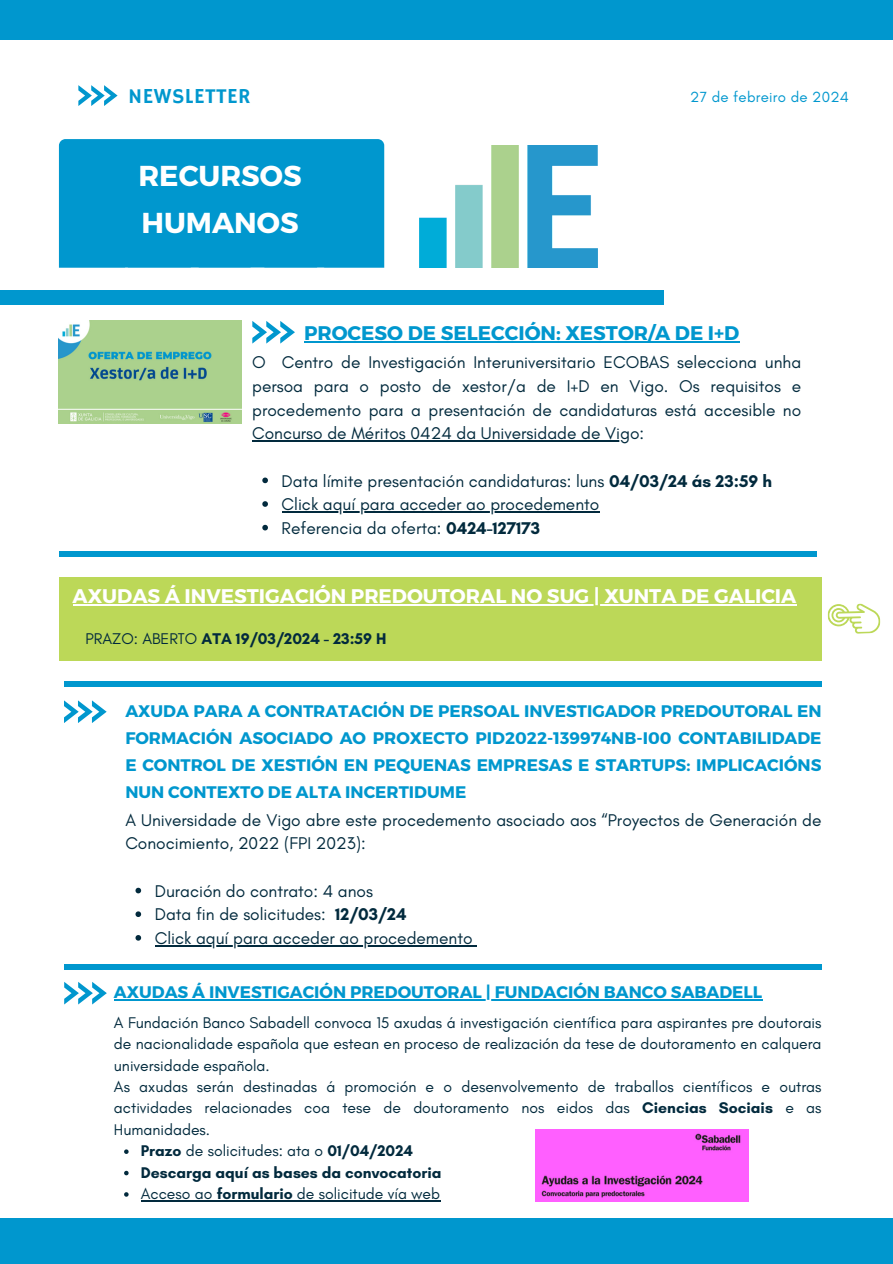
<style>
.page{position:relative;width:893px;height:1264px;background:#fff}
.page>*{position:absolute;margin:0;border:0;box-sizing:border-box;transform-origin:0 0}
.t1{font:700 28.8px/47.2px "Montserrat";color:#fff}
.t2{font:21.3px "Hammersmith One";letter-spacing:.02em;color:#0097ce}
.t3{font:700 19.8px "Montserrat";color:#fff}
.t4{font:700 19.8px "Montserrat";color:#0097ce}
.t5{font:17.25px/23.7px "Glacial Indifference";color:#022a3d}
.t6{font:700 16.8px/27px "Montserrat";color:#0097ce;text-align:justify}
.t7{font:15.75px/21.3px "Glacial Indifference";color:#022a3d}
.t8{font:700 15.75px "Glacial Indifference";color:#022a3d}
.t9{font:15px "Glacial Indifference";letter-spacing:.015em;color:#0097ce}
.s1{font-weight:700}
.s2{font-weight:400}
</style>
<div class="page">
<svg style="left:78px;top:85px;width:40px;height:21px"></svg>
<div style="left:0;top:0;width:892px;height:39px;background:#0097ce"></div>
<div style="left:0;top:1217px;width:892px;height:46px;background:#0097ce"></div>
<svg style="left:252px;top:321px;width:43px;height:22px"></svg>
<div style="left:59px;top:551px;width:757px;height:5px;background:#0097ce"></div>
<img style="left:59px;top:321px;width:182px;height:102px">
<hr style="left:304px;top:341px;width:435px;height:1px;background:#0097ce">
<hr style="left:252px;top:440px;width:378px;height:1px;background:#022a3d">
<svg style="left:262px;top:477px;width:6px;height:6px"></svg>
<svg style="left:262px;top:501px;width:6px;height:6px"></svg>
<hr style="left:281px;top:511px;width:318px;height:1px;background:#022a3d">
<svg style="left:262px;top:525px;width:6px;height:5px"></svg>
<svg style="left:135px;top:887px;width:6px;height:6px"></svg>
<svg style="left:135px;top:911px;width:6px;height:6px"></svg>
<svg style="left:135px;top:935px;width:6px;height:5px"></svg>
<hr style="left:155px;top:945px;width:317px;height:1px;background:#022a3d">
<svg style="left:64px;top:700px;width:43px;height:23px"></svg>
<svg style="left:64px;top:982px;width:43px;height:22px"></svg>
<div style="left:64px;top:681px;width:757px;height:5px;background:#0097ce"></div>
<div style="left:59px;top:139px;width:325px;height:162px;background:#0097ce;border-radius:7px"></div>
<img style="left:420px;top:146px;width:177px;height:121px">
<div style="left:53px;top:268px;width:76px;height:37px;background:#fff;border-radius:2px"></div>
<div style="left:316px;top:268px;width:75px;height:37px;background:#fff;border-radius:2px"></div>
<div style="left:124px;top:268px;width:76px;height:37px;background:#fff;border-radius:2px"></div>
<div style="left:190px;top:268px;width:75px;height:37px;background:#fff;border-radius:2px"></div>
<div style="left:249px;top:268px;width:76px;height:37px;background:#fff;border-radius:2px"></div>
<div style="left:0;top:291px;width:664px;height:14px;background:#0097ce"></div>
<hr style="left:114px;top:999px;width:648px;height:1px;background:#0097ce">
<svg style="left:124px;top:1149px;width:5px;height:4px"></svg>
<svg style="left:124px;top:1170px;width:5px;height:5px"></svg>
<svg style="left:124px;top:1192px;width:5px;height:4px"></svg>
<hr style="left:141px;top:1199px;width:76px;height:2px;background:#022a3d">
<hr style="left:217px;top:1199px;width:80px;height:2px;background:#022a3d">
<hr style="left:297px;top:1199px;width:143px;height:2px;background:#022a3d">
<img style="left:535px;top:1129px;width:213px;height:72px">
<div style="left:59px;top:577px;width:762px;height:83px;background:#bcd858"></div>
<svg style="left:827px;top:603px;width:53px;height:31px"></svg>
<hr style="left:73px;top:604px;width:723px;height:1px;background:#fff">
<div style="left:64px;top:963px;width:758px;height:6px;background:#0097ce"></div>
<p class="t2" style="left:128px;top:84px;width:124px">NEWSLETTER</p>
<h1 class="t9" style="left:690px;top:87px;width:160px">27 de febreiro de 2024</h1>
<h2 class="t1" style="left:138px;top:150px;width:165px">RECURSOS<br>HUMANOS</h2>
<p class="t1" style="left:144px;top:199px;width:151px">EMPREGO</p>
<p class="t4" style="left:304px;top:320px;width:437px">PROCESO DE SELECCIÓN: XESTOR/A DE I+D</p>
<h1 class="t5" style="left:252px;top:350px;width:550px;text-align:justify">O Centro de Investigación Interuniversitario ECOBAS selecciona unha persoa para o posto de xestor/a de I+D en Vigo. Os requisitos e procedemento para a presentación de candidaturas está accesible no</h1>
<p class="t5" style="left:252px;top:421px;width:393px">Concurso de Méritos 0424 da Universidade de Vigo:</p>
<p class="t5" style="left:281px;top:468px;width:492px">Data límite presentación candidaturas: luns <span class="s1">04/03/24 ás 23:59 h<br></span>Click aquí para acceder ao procedemento</p>
<p class="t5" style="left:281px;top:516px;width:260px">Referencia da oferta: <span class="s1">0424-127173</span></p>
<p class="t3" style="left:73px;top:583px;width:725px">AXUDAS Á INVESTIGACIÓN PREDOUTORAL NO SUG | XUNTA DE GALICIA</p>
<p class="t8" style="left:85px;top:628px;width:302px"><span class="s2">PRAZO: ABERTO</span> ATA 19/03/2024 - 23:59 H</p>
<h3 class="t6" style="left:125px;top:696px;width:697px">AXUDA PARA A CONTRATACIÓN DE PERSOAL INVESTIGADOR PREDOUTORAL EN FORMACIÓN ASOCIADO AO PROXECTO PID2022-139974NB-I00 CONTABILIDADE E CONTROL DE XESTIÓN EN PEQUENAS EMPRESAS E STARTUPS: IMPLICACIÓNS NUN CONTEXTO DE ALTA INCERTIDUME</h3>
<p class="t5" style="left:125px;top:808px;width:697px">A Universidade de Vigo abre este procedemento asociado aos “Proyectos de Generación de<br>Conocimiento, 2022 (FPI 2023):</p>
<p class="t5" style="left:155px;top:878px;width:220px">Duración do contrato: 4 anos</p>
<p class="t5" style="left:155px;top:902px;width:253px">Data fin de solicitudes: <span class="s1">12/03/24</span></p>
<p class="t5" style="left:155px;top:926px;width:319px">Click aquí para acceder ao procedemento</p>
<h6 class="t6" style="left:114px;top:977px;width:649px">AXUDAS Á INVESTIGACIÓN PREDOUTORAL | FUNDACIÓN BANCO SABADELL</h6>
<p class="t7" style="left:114px;top:1011px;width:709px">A Fundación Banco Sabadell convoca 15 axudas á investigación científica para aspirantes pre doutorais de nacionalidade española que estean en proceso de realización da tese de doutoramento en calquera universidade española.<br>As axudas serán destinadas á promoción e o desenvolvemento de traballos científicos e outras actividades relacionades coa tese de doutoramento nos eidos das <span class="s1">Ciencias Sociais</span> e as Humanidades.</p>
<p class="t7" style="left:141px;top:1139px;width:274px"><span class="s1">Prazo</span> de solicitudes: ata o <span class="s1">01/04/2024</span></p>
<p class="t8" style="left:141px;top:1162px;width:302px">Descarga aquí as bases da convocatoria</p>
<h2 class="t7" style="left:141px;top:1182px;width:301px">Acceso ao <span class="s1">formulario</span> de solicitude vía web</h2>
</div>
